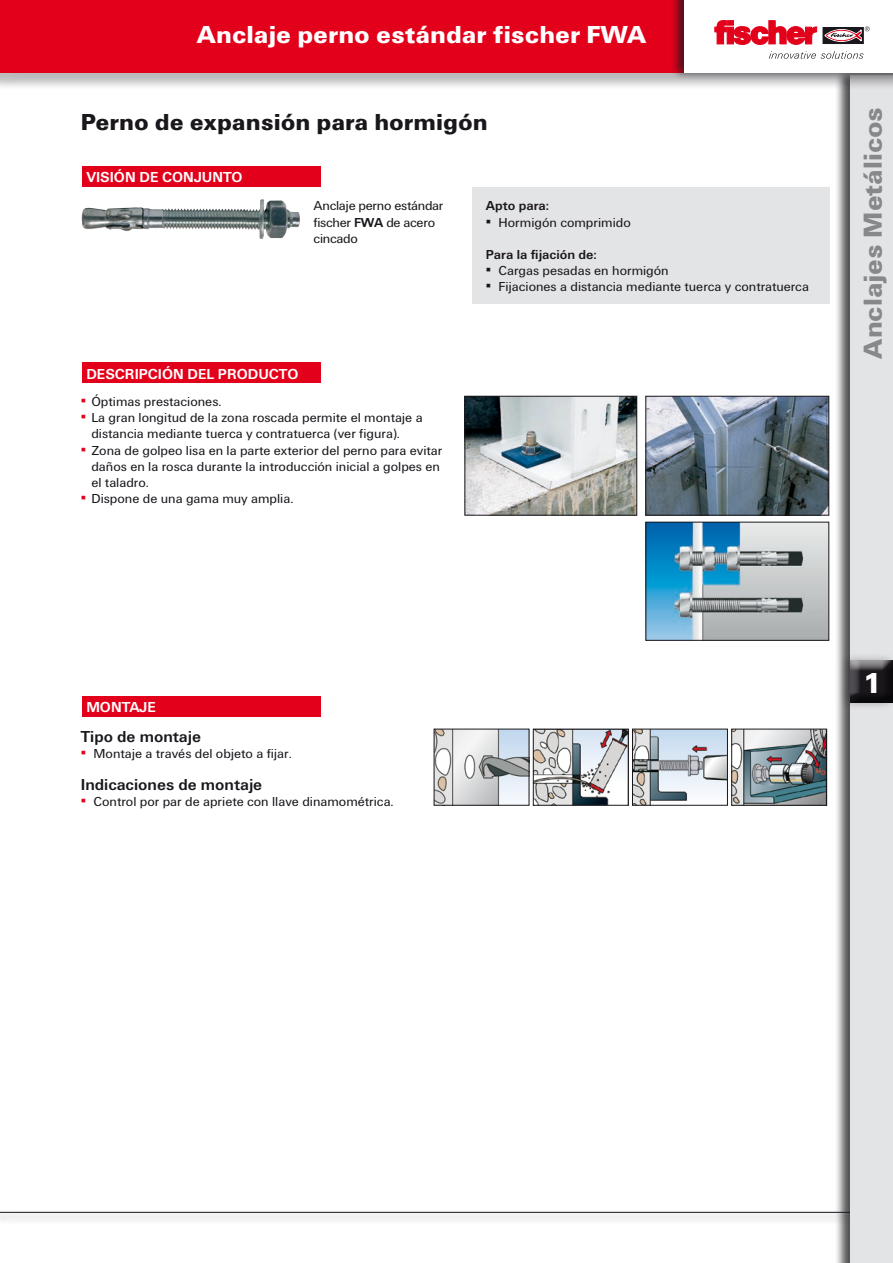
<style>
.page{position:relative;width:893px;height:1263px;background:#fff}
.page>*{position:absolute;margin:0;border:0;box-sizing:border-box;transform-origin:0 0}
.t1{font:900 30px "Fi We";color:#fff}
.t2{font:900 27px "Fi We";color:#87888a}
.CB_AF_Head1{font:900 25.5px "Fi We";color:#fff}
.CB_AF_Head9{font:900 24px "Fi We";color:#1a171c}
.CB_AF_Head2{font:700 16.5px "Fi We";color:#1a171c}
.t3{font:700 15px "Fi We";color:#fff}
.Textos_generals{font:13.5px/16.2px "Fi We";color:#1a171c}
.CB_AF_LISTE{font:13.5px "Fi We";color:#1a171c}
.CB_AF_Head8{font:13.5px/16.2px "Fi We";letter-spacing:-.02em;color:#1a171c}
.CB_AF_GS-01{font:700 13.5px "Fi We";color:#1a171c}
.s1{font-weight:700}
.s2{color:#e2001a}
</style>
<div class="page">
<div style="left:0;top:1208px;width:893px;height:17px;background:#1a171c;opacity:.75"></div>
<hr style="left:0;top:1212px;width:893px;height:1px;background:#1a171c">
<div style="left:834px;top:67px;width:59px;height:1196px;background:#1a171c;opacity:.75"></div>
<div style="left:850px;top:75px;width:43px;height:1188px;background:#e3e4e5"></div>
<div style="left:838px;top:652px;width:55px;height:59px;background:#1a171c;opacity:.3"></div>
<div style="left:849px;top:659px;width:44px;height:45px;background:#1a171c;opacity:.75"></div>
<hr style="left:892px;top:660px;width:1px;height:43px;background:#1a171c">
<div style="left:0;top:0;width:19px;height:91px;background:#1a171c;opacity:.29"></div>
<div style="left:2px;top:0;width:891px;height:91px;background:#1a171c;opacity:.3"></div>
<div style="left:0;top:0;width:893px;height:72px;background:#e2001a"></div>
<div style="left:670px;top:0;width:223px;height:81px;background:#1a171c;opacity:.75"></div>
<div style="left:685px;top:0;width:208px;height:72px;background:#fff"></div>
<svg style="left:823px;top:27px;width:41px;height:17px"></svg>
<svg style="left:715px;top:21px;width:102px;height:24px"></svg>
<svg style="left:825px;top:26px;width:45px;height:15px"></svg>
<svg style="left:769px;top:51px;width:94px;height:8px"></svg>
<img style="left:466px;top:398px;width:169px;height:115px">
<div style="left:464px;top:396px;width:173px;height:119px;border:1px solid #1a171c"></div>
<img style="left:647px;top:398px;width:180px;height:115px">
<div style="left:645px;top:396px;width:184px;height:119px;border:1px solid #1a171c"></div>
<img style="left:228px;top:199px;width:34px;height:12px">
<div style="left:472px;top:187px;width:357px;height:117px;background:#e3e4e5"></div>
<img style="left:733px;top:731px;width:92px;height:73px">
<div style="left:731px;top:729px;width:96px;height:77px;border:1px solid #1a171c"></div>
<img style="left:634px;top:731px;width:92px;height:73px">
<div style="left:632px;top:729px;width:96px;height:77px;border:1px solid #1a171c"></div>
<img style="left:535px;top:731px;width:92px;height:73px">
<div style="left:533px;top:729px;width:96px;height:77px;border:1px solid #1a171c"></div>
<img style="left:436px;top:731px;width:91px;height:73px">
<div style="left:434px;top:729px;width:95px;height:77px;border:1px solid #1a171c"></div>
<img style="left:647px;top:524px;width:180px;height:115px">
<div style="left:645px;top:522px;width:184px;height:119px;border:1px solid #1a171c"></div>
<div style="left:82px;top:167px;width:238px;height:20px;background:#e2001a"></div>
<div style="left:82px;top:363px;width:238px;height:20px;background:#e2001a"></div>
<div style="left:82px;top:696px;width:238px;height:20px;background:#e2001a"></div>
<p class="CB_AF_Head1" style="left:197px;top:20px;width:451px">Anclaje perno estándar fischer FWA</p>
<p class="CB_AF_Head9" style="left:81px;top:108px;width:408px">Perno de expansión para hormigón</p>
<p class="t3" style="left:86px;top:169px;width:158px">VISIÓN DE CONJUNTO</p>
<p class="CB_AF_Head8" style="left:314px;top:198px;width:131px">Anclaje perno estándar fischer <span class="s1">FWA</span> de acero cincado</p>
<p class="t3" style="left:86px;top:365px;width:214px">DESCRIPCIÓN DEL PRODUCTO</p>
<p class="Textos_generals" style="left:81px;top:394px;width:142px"><span class="s2">▪</span> Óptimas prestaciones.</p>
<p class="Textos_generals" style="left:91px;top:410px;width:333px;text-indent:-11px"><span class="s2">▪</span> La gran longitud de la zona roscada permite el montaje a distancia mediante tuerca y contratuerca (ver figura).</p>
<p class="Textos_generals" style="left:91px;top:442px;width:352px;text-indent:-11px"><span class="s2">▪</span> Zona de golpeo lisa en la parte exterior del perno para evitar daños en la rosca durante la introducción inicial a golpes en el taladro.</p>
<p class="Textos_generals" style="left:81px;top:491px;width:214px"><span class="s2">▪</span> Dispone de una gama muy amplia.</p>
<p class="CB_AF_GS-01" style="left:486px;top:198px;width:65px">Apto para:</p>
<p class="CB_AF_LISTE" style="left:486px;top:215px;width:146px">▪ Hormigón comprimido</p>
<p class="CB_AF_GS-01" style="left:486px;top:247px;width:113px">Para la fijación de:</p>
<p class="CB_AF_LISTE" style="left:486px;top:263px;width:184px">▪ Cargas pesadas en hormigón</p>
<p class="CB_AF_LISTE" style="left:486px;top:279px;width:325px">▪ Fijaciones a distancia mediante tuerca y contratuerca</p>
<p class="t2" style="left:857px;top:359px;width:253px;rotate:-90deg">Anclajes Metálicos</p>
<p class="t3" style="left:86px;top:698px;width:71px">MONTAJE</p>
<p class="CB_AF_Head2" style="left:81px;top:727px;width:122px">Tipo de montaje</p>
<p class="CB_AF_LISTE" style="left:81px;top:746px;width:213px"><span class="s2">▪</span> Montaje a través del objeto a fijar.</p>
<p class="CB_AF_Head2" style="left:81px;top:775px;width:183px">Indicaciones de montaje</p>
<p class="CB_AF_LISTE" style="left:81px;top:794px;width:314px"><span class="s2">▪</span> Control por par de apriete con llave dinamométrica.</p>
<h1 class="t1" style="left:862px;top:666px;width:20px">1</h1>
</div>
